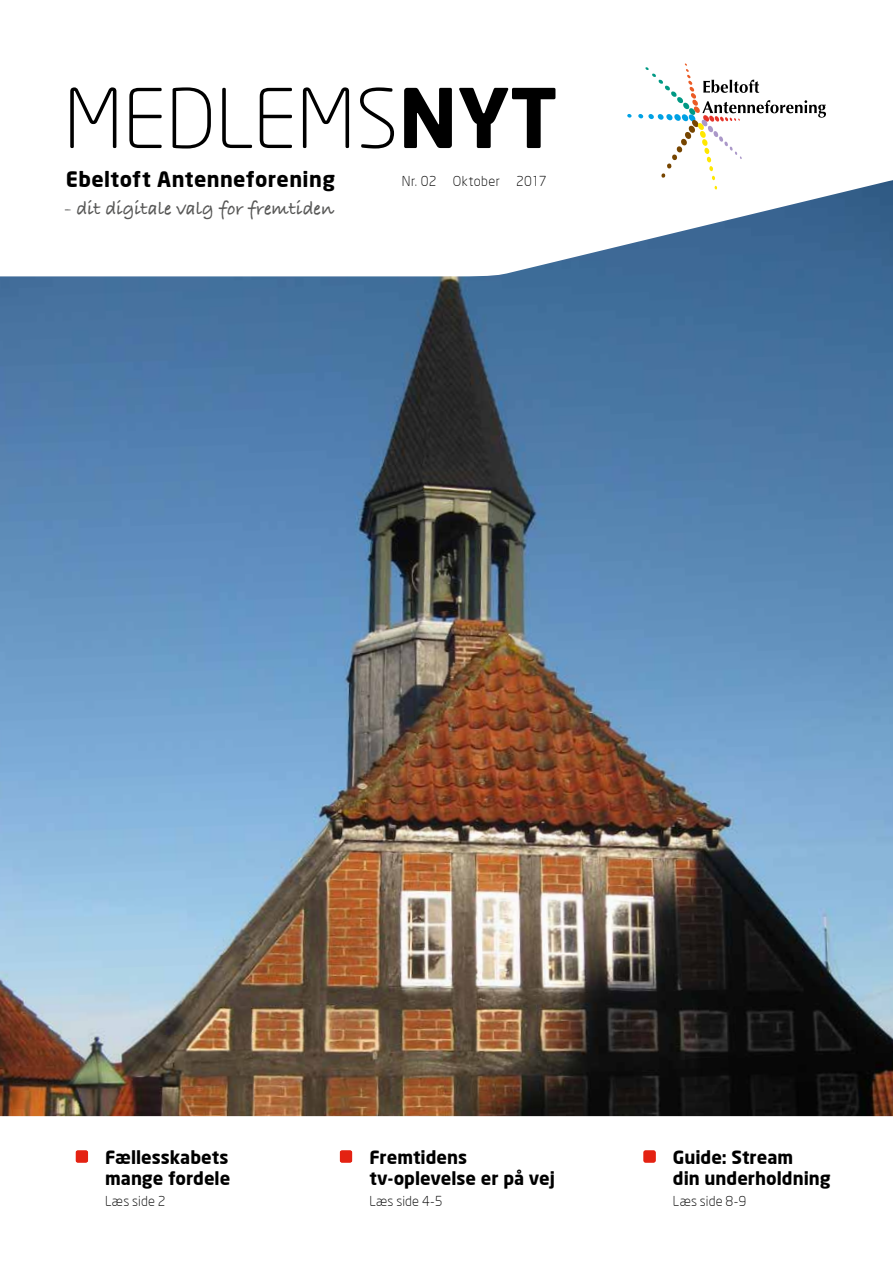
<style>
.page{position:relative;width:893px;height:1263px;background:#fff}
.page>*{position:absolute;margin:0;border:0;box-sizing:border-box;transform-origin:0 0}
.t1{font:300 81px "Neo Sans";color:#000}
.t2{font:700 21px "Neo Sans";letter-spacing:.02em;color:#000}
.t3{font:700 19.5px "Bradley Hand ITCTT";color:#575756}
.t4{font:700 18px/21px "Neo Sans";color:#000}
.t5{font:300 13.5px "Neo Sans";letter-spacing:.015em;color:#000}
.s1{font-weight:700}
</style>
<div class="page">
<img style="left:0;top:276px;width:893px;height:840px">
<svg style="left:485px;top:180px;width:408px;height:96px"></svg>
<svg style="left:75px;top:1150px;width:13px;height:13px"></svg>
<svg style="left:714px;top:186px;width:3px;height:4px"></svg>
<svg style="left:627px;top:114px;width:5px;height:4px"></svg>
<svg style="left:638px;top:63px;width:188px;height:117px"></svg>
<div style="left:698px;top:123px;width:6px;height:7px;background:#ffe700;border-radius:3px"></div>
<svg style="left:701px;top:119px;width:7px;height:8px"></svg>
<svg style="left:340px;top:1150px;width:12px;height:13px"></svg>
<svg style="left:643px;top:1150px;width:13px;height:13px"></svg>
<h1 class="t1" style="left:64px;top:70px;width:495px">MEDLEMS<span class="s1">NYT</span></h1>
<p class="t2" style="left:66px;top:165px;width:270px">Ebeltoft Antenneforening</p>
<p class="t5" style="left:402px;top:173px;width:146px">Nr. 02 Oktober 2017</p>
<p class="t3" style="left:65px;top:194px;width:271px">- dit digitale valg for fremtiden</p>
<p class="t4" style="left:105px;top:1146px;width:127px">Fællesskabets mange fordele</p>
<p class="t5" style="left:105px;top:1193px;width:62px">Læs side 2</p>
<p class="t4" style="left:369px;top:1146px;width:187px">Fremtidens tv-oplevelse er på vej</p>
<p class="t5" style="left:369px;top:1193px;width:75px">Læs side 4-5</p>
<p class="t4" style="left:673px;top:1146px;width:159px">Guide: Stream<br>din underholdning</p>
<p class="t5" style="left:673px;top:1193px;width:75px">Læs side 8-9</p>
</div>
